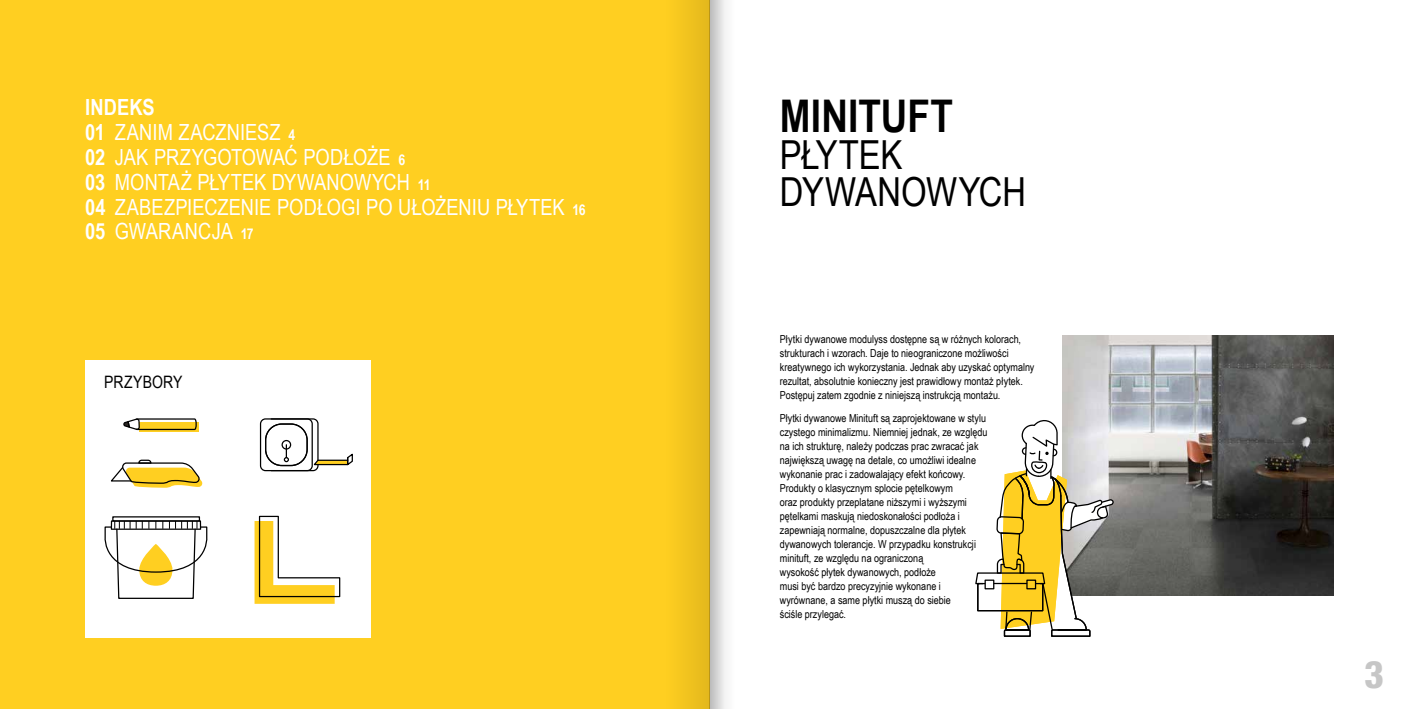
<style>
.page{position:relative;width:1418px;height:709px;background:#fff}
.page>*{position:absolute;margin:0;border:0;box-sizing:border-box;transform-origin:0 0}
.t1{font:700 45px "Arial Narrow";color:#000}
.t2{font:40px/37px "Arial Narrow";letter-spacing:-.005em;color:#000}
.t3{font:800 condensed 38px "Helvetica Neue LT Std";color:#c6c6c6}
.t4{font:22.3px/24.8px "Arial Narrow";letter-spacing:.005em;color:#fff}
.t5{font:17.1px "Arial Narrow";letter-spacing:.015em;color:#000}
.t6{font:11px/14px "Arial Narrow";color:#000}
.s1{font-weight:700}
.s2{font-weight:700;font-size:14.9px}
</style>
<div class="page">
<div style="left:0;top:0;width:709px;height:709px;background:#ffcf21"></div>
<div style="left:85px;top:361px;width:286px;height:277px;background:#fff"></div>
<div style="left:139px;top:421px;width:60px;height:10px;background:#ffcf21"></div>
<svg style="left:254px;top:515px;width:87px;height:89px"></svg>
<svg style="left:123px;top:418px;width:75px;height:13px"></svg>
<svg style="left:111px;top:459px;width:92px;height:29px"></svg>
<div style="left:260px;top:418px;width:53px;height:53px;border:1px solid #000;border-radius:5px"></div>
<div style="left:265px;top:423px;width:43px;height:43px;border:1px solid #000;border-radius:16px"></div>
<svg style="left:104px;top:521px;width:104px;height:78px"></svg>
<div style="left:112px;top:516px;width:88px;height:5px;border:1px solid #000"></div>
<svg style="left:270px;top:418px;width:83px;height:54px"></svg>
<img style="left:1062px;top:335px;width:271px;height:260px">
<svg style="left:975px;top:415px;width:139px;height:222px"></svg>
<div style="left:709px;top:0;width:25px;height:709px;background:#f6f6f6"></div>
<svg style="left:709px;top:0;width:14px;height:709px;background:#cfcab7"></svg>
<div style="left:666px;top:0;width:43px;height:709px;background:linear-gradient(to right,#ffcf20,#e3b81d)"></div>
<h3 class="t4" style="left:85px;top:94px;width:502px"><span class="s1">INDEKS<br>01</span> ZANIM ZACZNIESZ <span class="s2">4<br></span><span class="s1">02</span> JAK PRZYGOTOWAĆ PODŁOŻE <span class="s2">6<br></span><span class="s1">03</span> MONTAŻ PŁYTEK DYWANOWYCH <span class="s2">11<br></span><span class="s1">04</span> ZABEZPIECZENIE PODŁOGI PO UŁOŻENIU PŁYTEK <span class="s2">16<br></span><span class="s1">05</span> GWARANCJA <span class="s2">17</span></h3>
<h3 class="t5" style="left:104px;top:369px;width:80px">PRZYBORY</h3>
<h1 class="t1" style="left:780px;top:82px;width:174px">MINITUFT</h1>
<h2 class="t2" style="left:780px;top:135px;width:248px">PŁYTEK<br>DYWANOWYCH</h2>
<p class="t6" style="left:780px;top:332px;width:256px">Płytki dywanowe modulyss dostępne są w różnych kolorach, strukturach i wzorach. Daje to nieograniczone możliwości kreatywnego ich wykorzystania. Jednak aby uzyskać optymalny rezultat, absolutnie konieczny jest prawidłowy montaż płytek.<br>Postępuj zatem zgodnie z niniejszą instrukcją montażu.</p>
<p class="t6" style="left:780px;top:410px;width:209px">Płytki dywanowe Minituft są zaprojektowane w stylu czystego minimalizmu. Niemniej jednak, ze względu na ich strukturę, należy podczas prac zwracać jak największą uwagę na detale, co umożliwi idealne wykonanie prac i zadowalający efekt końcowy.<br>Produkty o klasycznym splocie pętelkowym<br>oraz produkty przeplatane niższymi i wyższymi pętelkami maskują niedoskonałości podłoża i zapewniają normalne, dopuszczalne dla płytek dywanowych tolerancje. W przypadku konstrukcji minituft, ze względu na ograniczoną<br>wysokość płytek dywanowych, podłoże<br>musi być bardzo precyzyjnie wykonane i wyrównane, a same płytki muszą do siebie<br>ściśle przylegać.</p>
<h3 class="t3" style="left:1364px;top:651px;width:21px">3</h3>
</div>
